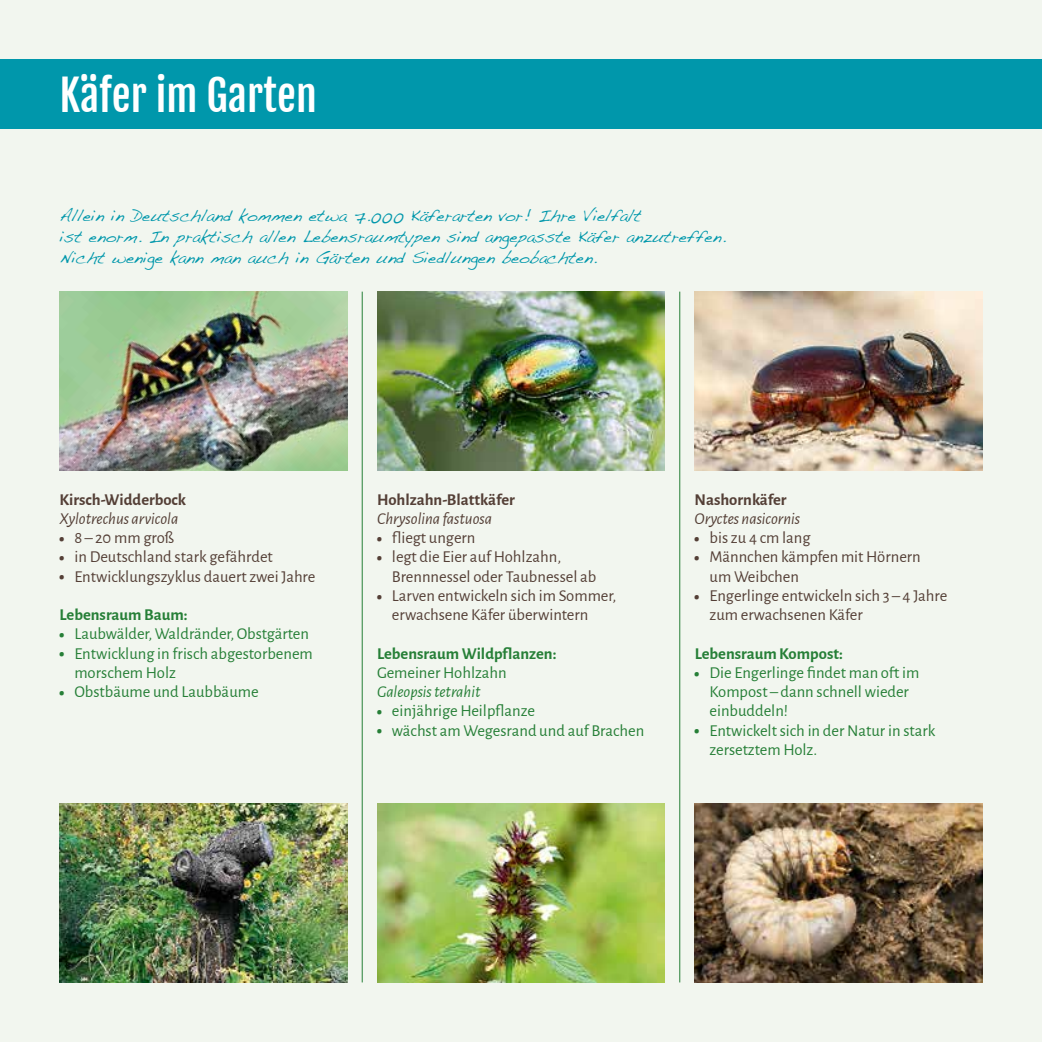
<style>
.page{position:relative;width:1042px;height:1042px;background:#f2f6ef}
.page>*{position:absolute;margin:0;border:0;box-sizing:border-box;transform-origin:0 0}
.t1{font:42px "Fjalla One";color:#fff}
.t2{font:16.62px/19.2px "Alegreya Sans";color:#543f36}
.t3{font:16.62px/19.2px "Alegreya Sans";color:#267f37}
.t4{font:16.62px/21px "Handwriting Dakota";color:#0097ab}
.t5{font:700 16.62px "Alegreya Sans";color:#267f37}
.t6{font:italic 16.62px "Alegreya Sans";color:#543f36}
.t7{font:700 16.62px "Alegreya Sans";color:#543f36}
.t8{font:italic 16.62px "Alegreya Sans";color:#267f37}
.s1{font-weight:900;font-size:15.75px}
</style>
<div class="page">
<img style="left:60px;top:292px;width:287px;height:178px">
<img style="left:60px;top:804px;width:287px;height:178px">
<img style="left:694px;top:292px;width:288px;height:178px">
<img style="left:694px;top:804px;width:288px;height:178px">
<img style="left:377px;top:292px;width:288px;height:178px">
<img style="left:377px;top:804px;width:288px;height:178px">
<hr style="left:362px;top:292px;width:1px;height:690px;background:#267f37">
<hr style="left:679px;top:292px;width:1px;height:690px;background:#267f37">
<div style="left:0;top:60px;width:1042px;height:69px;background:#0097ab"></div>
<h1 class="t1" style="left:60px;top:69px;width:259px">Käfer im Garten</h1>
<p class="t4" style="left:60px;top:205px;width:668px">Allein in Deutschland kommen etwa 7.000 Käferarten vor! Ihre Vielfalt<br>ist enorm. In praktisch allen Lebensraumtypen sind angepasste Käfer anzutreffen.<br>Nicht wenige kann man auch in Gärten und Siedlungen beobachten.</p>
<p class="t7" style="left:60px;top:487px;width:128px">Kirsch-Widderbock</p>
<p class="t6" style="left:60px;top:507px;width:120px">Xylotrechus arvicola</p>
<p class="t2" style="left:60px;top:527px;width:116px"><span class="s1">•</span> 8 – 20 mm groß</p>
<p class="t2" style="left:60px;top:546px;width:215px"><span class="s1">•</span> in Deutschland stark gefährdet</p>
<p class="t2" style="left:60px;top:566px;width:257px"><span class="s1">•</span> Entwicklungszyklus dauert zwei Jahre</p>
<p class="t5" style="left:60px;top:602px;width:130px">Lebensraum Baum:</p>
<p class="t3" style="left:60px;top:623px;width:251px"><span class="s1">•</span> Laubwälder, Waldränder, Obstgärten</p>
<p class="t3" style="left:74px;top:643px;width:240px;text-indent:-15px"><span class="s1">•</span> Entwicklung in frisch abgestorbenem morschem Holz</p>
<p class="t3" style="left:60px;top:681px;width:201px"><span class="s1">•</span> Obstbäume und Laubbäume</p>
<p class="t7" style="left:377px;top:487px;width:139px">Hohlzahn-Blattkäfer</p>
<p class="t6" style="left:377px;top:507px;width:117px">Chrysolina fastuosa</p>
<p class="t2" style="left:377px;top:527px;width:100px"><span class="s1">•</span> fliegt ungern</p>
<p class="t2" style="left:392px;top:546px;width:206px;text-indent:-15px"><span class="s1">•</span> legt die Eier auf Hohlzahn,<br>Brennnessel oder Taubnessel ab</p>
<p class="t2" style="left:392px;top:585px;width:226px;text-indent:-15px"><span class="s1">•</span> Larven entwickeln sich im Sommer, erwachsene Käfer überwintern</p>
<p class="t5" style="left:377px;top:641px;width:181px">Lebensraum Wildpflanzen:</p>
<p class="t3" style="left:377px;top:662px;width:131px">Gemeiner Hohlzahn</p>
<p class="t8" style="left:377px;top:680px;width:105px">Galeopsis tetrahit</p>
<p class="t3" style="left:377px;top:700px;width:159px"><span class="s1">•</span> einjährige Heilpflanze</p>
<p class="t3" style="left:377px;top:720px;width:269px"><span class="s1">•</span> wächst am Wegesrand und auf Brachen</p>
<p class="t7" style="left:694px;top:487px;width:94px">Nashornkäfer</p>
<p class="t6" style="left:694px;top:507px;width:107px">Oryctes nasicornis</p>
<p class="t2" style="left:694px;top:527px;width:117px"><span class="s1">•</span> bis zu 4 cm lang</p>
<p class="t2" style="left:709px;top:546px;width:213px;text-indent:-15px"><span class="s1">•</span> Männchen kämpfen mit Hörnern um Weibchen</p>
<p class="t2" style="left:709px;top:585px;width:239px;text-indent:-15px"><span class="s1">•</span> Engerlinge entwickeln sich 3 – 4 Jahre zum erwachsenen Käfer</p>
<p class="t5" style="left:694px;top:641px;width:150px">Lebensraum Kompost:</p>
<p class="t3" style="left:709px;top:662px;width:211px;text-indent:-15px"><span class="s1">•</span> Die Engerlinge findet man oft im<br>Kompost – dann schnell wieder einbuddeln!</p>
<p class="t3" style="left:709px;top:720px;width:227px;text-indent:-15px"><span class="s1">•</span> Entwickelt sich in der Natur in stark zersetztem Holz.</p>
</div>
